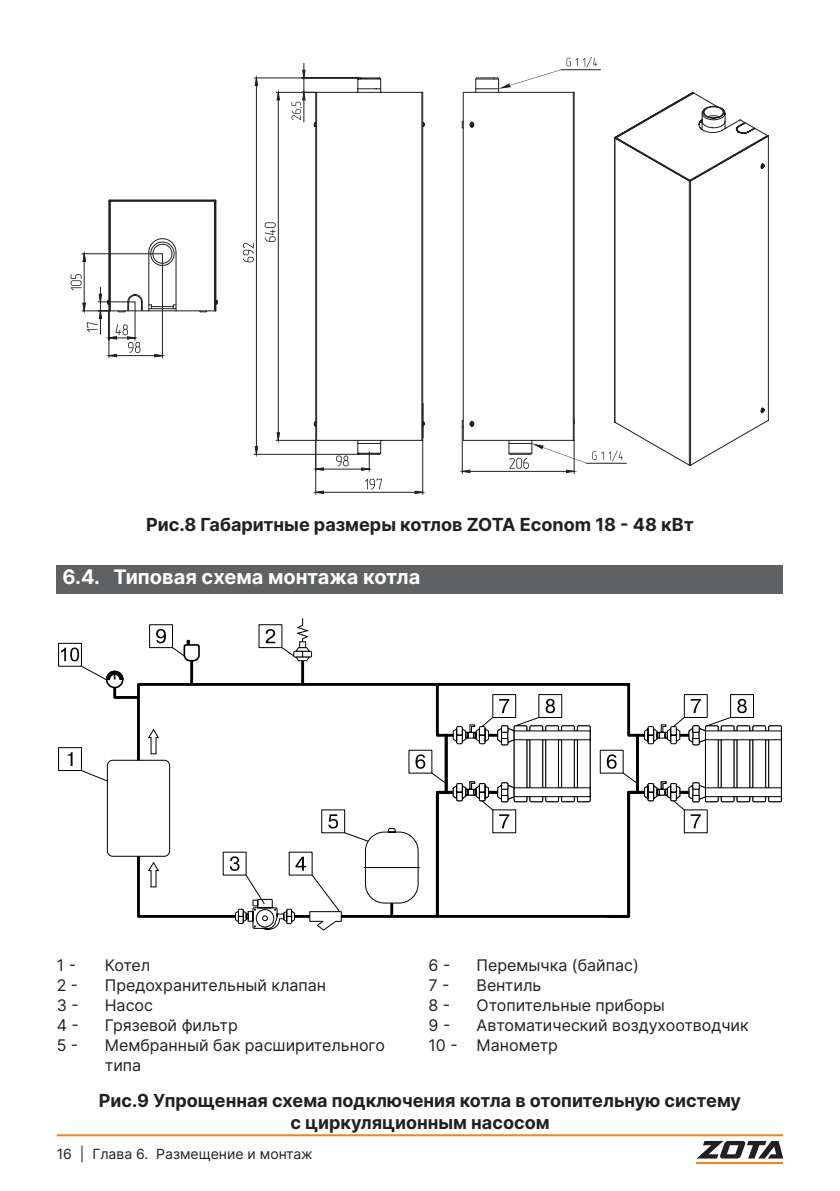
<style>
.page{position:relative;width:840px;height:1191px;background:#fff}
.page>*{position:absolute;margin:0;border:0;box-sizing:border-box;transform-origin:0 0}
.t1{font:700 20px "Inter";color:#fff}
.t2{font:700 18px/22px "Inter";color:#231f20;text-align:center}
.t3{font:16px/20px "Inter";color:#231f20}
.t4{font:14px "Inter";color:#231f20}
</style>
<div class="page">
<hr style="left:57px;top:1134px;width:725px;height:2px;background:#f58220">
<svg style="left:697px;top:1141px;width:85px;height:17px"></svg>
<hr style="left:696px;top:1162px;width:86px;height:1px;background:#f58220">
<div style="left:57px;top:565px;width:725px;height:28px;background:#5f6162"></div>
<div style="left:58px;top:643px;width:24px;height:23px;border:1px solid #000002"></div>
<div style="left:58px;top:747px;width:24px;height:24px;border:1px solid #000002"></div>
<svg style="left:61px;top:618px;width:720px;height:313px"></svg>
<hr style="left:190px;top:660px;width:3px;height:24px;background:#000002">
<svg style="left:316px;top:479px;width:106px;height:15px"></svg>
<hr style="left:315px;top:440px;width:1px;height:54px;background:#231f20">
<hr style="left:422px;top:440px;width:1px;height:54px;background:#231f20">
<hr style="left:315px;top:492px;width:107px;height:1px;background:#231f20">
<svg style="left:380px;top:77px;width:44px;height:378px"></svg>
<hr style="left:421px;top:92px;width:1px;height:348px;background:#231f20">
<svg style="left:243px;top:63px;width:137px;height:408px"></svg>
<hr style="left:162px;top:254px;width:1px;height:104px;background:#231f20">
<hr style="left:108px;top:311px;width:1px;height:47px;background:#231f20">
<hr style="left:82px;top:253px;width:80px;height:1px;background:#231f20">
<hr style="left:84px;top:254px;width:1px;height:57px;background:#231f20">
<svg style="left:82px;top:253px;width:4px;height:9px"></svg>
<hr style="left:108px;top:201px;width:1px;height:110px;background:#231f20">
<hr style="left:148px;top:252px;width:1px;height:59px;background:#231f20">
<svg style="left:148px;top:238px;width:28px;height:28px"></svg>
<hr style="left:175px;top:252px;width:1px;height:59px;background:#231f20">
<hr style="left:176px;top:310px;width:38px;height:1px;background:#231f20">
<hr style="left:109px;top:201px;width:1px;height:110px;background:#231f20">
<hr style="left:215px;top:201px;width:1px;height:110px;background:#231f20">
<svg style="left:199px;top:310px;width:8px;height:2px"></svg>
<svg style="left:216px;top:297px;width:2px;height:14px"></svg>
<svg style="left:71px;top:274px;width:105px;height:83px"></svg>
<svg style="left:108px;top:199px;width:108px;height:3px"></svg>
<hr style="left:110px;top:201px;width:104px;height:1px;background:#231f20">
<hr style="left:110px;top:201px;width:1px;height:110px;background:#231f20">
<hr style="left:214px;top:201px;width:1px;height:110px;background:#231f20">
<svg style="left:592px;top:451px;width:21px;height:10px"></svg>
<hr style="left:586px;top:463px;width:40px;height:1px;background:#231f20">
<hr style="left:560px;top:69px;width:40px;height:1px;background:#231f20">
<hr style="left:461px;top:426px;width:1px;height:47px;background:#231f20">
<hr style="left:573px;top:92px;width:1px;height:348px;background:#231f20">
<hr style="left:463px;top:92px;width:110px;height:1px;background:#231f20">
<hr style="left:462px;top:92px;width:1px;height:348px;background:#231f20">
<svg style="left:461px;top:121px;width:2px;height:8px"></svg>
<svg style="left:461px;top:420px;width:2px;height:8px"></svg>
<svg style="left:469px;top:122px;width:5px;height:6px"></svg>
<svg style="left:469px;top:421px;width:5px;height:6px"></svg>
<svg style="left:475px;top:57px;width:122px;height:36px"></svg>
<svg style="left:461px;top:440px;width:125px;height:33px"></svg>
<hr style="left:572px;top:92px;width:1px;height:348px;background:#231f20">
<svg style="left:614px;top:92px;width:153px;height:373px"></svg>
<p class="t2" style="left:146px;top:513px;width:548px">Рис.8 Габаритные размеры котлов ZOTA Econom 18 - 48 кВт</p>
<p class="t1" style="left:62px;top:562px;width:359px">6.4. Типовая схема монтажа котла</p>
<p class="t3" style="left:57px;top:955px;width:21px">1 -</p>
<p class="t3" style="left:105px;top:955px;width:47px">Котел</p>
<p class="t3" style="left:57px;top:975px;width:23px">2 -</p>
<p class="t3" style="left:105px;top:975px;width:223px">Предохранительный клапан</p>
<p class="t3" style="left:57px;top:995px;width:24px">3 -</p>
<p class="t3" style="left:105px;top:995px;width:50px">Насос</p>
<p class="t3" style="left:57px;top:1015px;width:24px">4 -</p>
<p class="t3" style="left:105px;top:1015px;width:134px">Грязевой фильтр</p>
<p class="t3" style="left:57px;top:1035px;width:23px">5 -</p>
<p class="t3" style="left:105px;top:1035px;width:281px">Мембранный бак расширительного типа</p>
<p class="t3" style="left:428px;top:955px;width:23px">6 -</p>
<p class="t3" style="left:476px;top:955px;width:164px">Перемычка (байпас)</p>
<p class="t3" style="left:428px;top:975px;width:22px">7 -</p>
<p class="t3" style="left:476px;top:975px;width:66px">Вентиль</p>
<p class="t3" style="left:428px;top:995px;width:23px">8 -</p>
<p class="t3" style="left:476px;top:995px;width:190px">Отопительные приборы</p>
<p class="t3" style="left:428px;top:1015px;width:23px">9 -</p>
<p class="t3" style="left:428px;top:1015px;width:321px;text-indent:48px">Автоматический воздухоотводчик<br>10 - Манометр</p>
<p class="t2" style="left:99px;top:1089px;width:643px">Рис.9 Упрощенная схема подключения котла в отопительную систему с циркуляционным насосом</p>
<p class="t4" style="left:57px;top:1143px;width:257px">16 | Глава 6. Размещение и монтаж</p>
</div>
